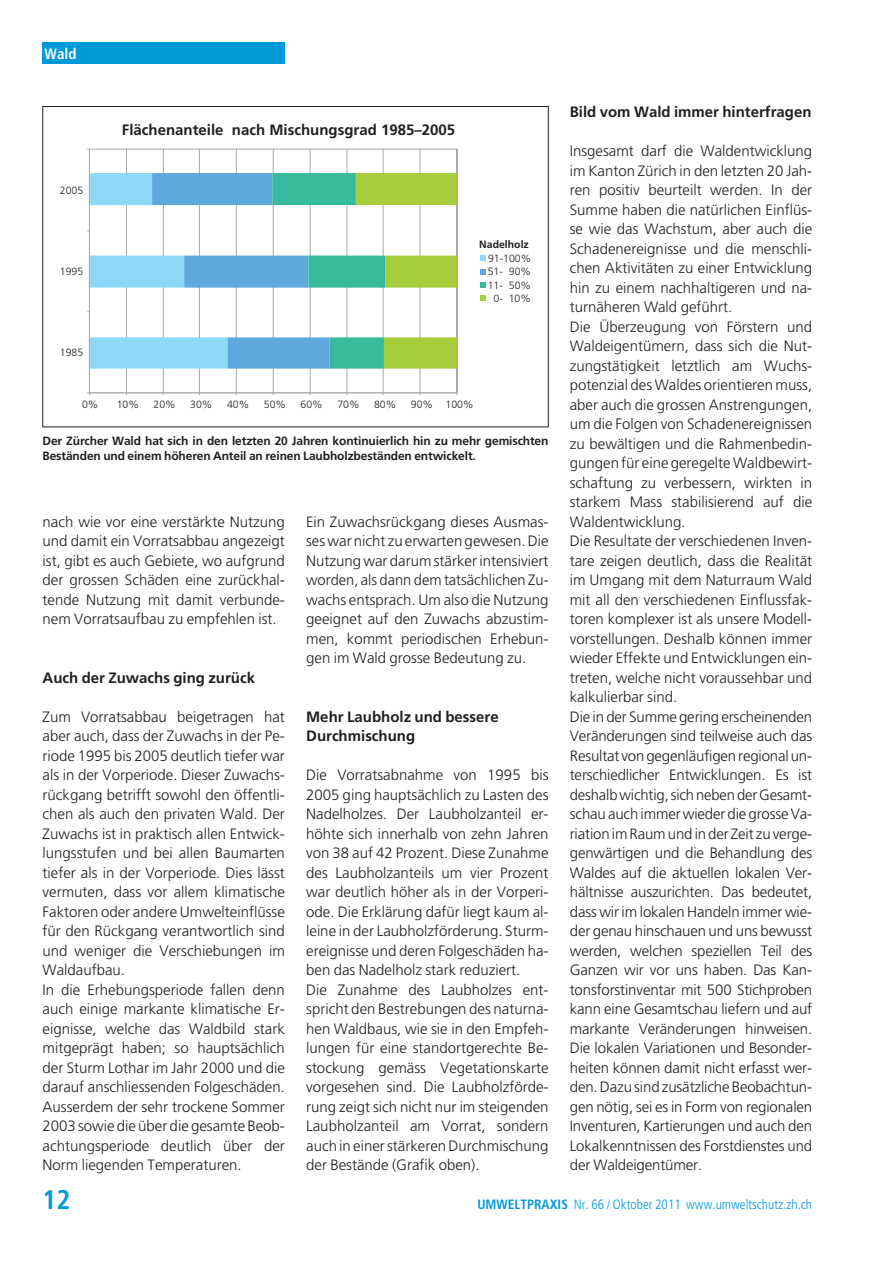
<style>
.page{position:relative;width:893px;height:1263px;background:#fff}
.page>*{position:absolute;margin:0;border:0;box-sizing:border-box;transform-origin:0 0}
.t1{font:700 condensed 27px "Frutiger LT Std";color:#0099d9}
.t2{font:300 15px/19.5px "Frutiger LT Std";color:#231f20}
.t3{font:700 15px/19.5px "Frutiger LT Std";color:#231f20}
.t4{font:700 condensed 15px "Frutiger LT Std";color:#fff}
.t5{font:300 condensed 13.5px "Frutiger LT Std";color:#0099d9}
.t6{font:700 12px/15px "Frutiger LT Std";letter-spacing:-.01em;color:#231f20}
.t7{font:300 10.5px/13.4px "Frutiger LT Std";color:#231f20;text-align:center}
.t8{font:700 10.5px "Frutiger LT Std";color:#231f20}
.s1{font-weight:700}
</style>
<div class="page">
<div style="left:43px;top:43px;width:242px;height:21px;background:#0099d9"></div>
<svg style="left:89px;top:148px;width:369px;height:246px"></svg>
<hr style="left:89px;top:392px;width:368px;height:1px;background:#a7a9ac">
<hr style="left:89px;top:149px;width:1px;height:244px;background:#a7a9ac">
<svg style="left:87px;top:173px;width:370px;height:196px"></svg>
<svg style="left:480px;top:256px;width:5px;height:5px"></svg>
<svg style="left:480px;top:269px;width:5px;height:5px"></svg>
<svg style="left:480px;top:282px;width:5px;height:6px"></svg>
<svg style="left:480px;top:296px;width:5px;height:5px"></svg>
<div style="left:43px;top:106px;width:506px;height:321px;border:1px solid #231f20"></div>
<p class="t4" style="left:45px;top:44px;width:33px">Wald</p>
<p class="t7" style="left:60px;top:184px;width:25px">2005</p>
<p class="t7" style="left:60px;top:265px;width:25px">1995</p>
<p class="t7" style="left:60px;top:346px;width:25px">1985</p>
<p class="t3" style="left:122px;top:120px;width:335px">Flächenanteile nach Mischungsgrad 1985–2005</p>
<p class="t8" style="left:479px;top:237px;width:51px">Nadelholz</p>
<p class="t7" style="left:488px;top:252px;width:45px">91-100%<br>51- 90%<br>11- 50%<br>0- 10%</p>
<p class="t7" style="left:82px;top:398px;width:18px">0%</p>
<p class="t7" style="left:117px;top:398px;width:24px">10%</p>
<p class="t7" style="left:154px;top:398px;width:24px">20%</p>
<p class="t7" style="left:190px;top:398px;width:24px">30%</p>
<p class="t7" style="left:227px;top:398px;width:24px">40%</p>
<p class="t7" style="left:264px;top:398px;width:24px">50%</p>
<p class="t7" style="left:301px;top:398px;width:24px">60%</p>
<p class="t7" style="left:337px;top:398px;width:24px">70%</p>
<p class="t7" style="left:374px;top:398px;width:24px">80%</p>
<p class="t7" style="left:411px;top:398px;width:64px">90% 100%</p>
<p class="t6" style="left:43px;top:433px;width:507px">Der Zürcher Wald hat sich in den letzten 20 Jahren kontinuierlich hin zu mehr gemischten<br>Beständen und einem höheren Anteil an reinen Laubholzbeständen entwickelt.</p>
<p class="t2" style="left:43px;top:513px;width:244px;text-align:justify">nach wie vor eine verstärkte Nutzung und damit ein Vorratsabbau angezeigt ist, gibt es auch Gebiete, wo aufgrund der grossen Schäden eine zurückhal&shy;tende Nutzung mit damit verbunde&shy;nem Vorratsaufbau zu empfehlen ist.</p>
<p class="t3" style="left:43px;top:667px;width:214px">Auch der Zuwachs ging zurück</p>
<p class="t2" style="left:43px;top:708px;width:244px">Zum Vorratsabbau beigetragen hat aber auch, dass der Zuwachs in der Pe&shy;riode 1995 bis 2005 deutlich tiefer war als in der Vorperiode. Dieser Zuwachs&shy;rückgang betrifft sowohl den öffentli&shy;chen als auch den privaten Wald. Der Zuwachs ist in praktisch allen Entwick&shy;lungsstufen und bei allen Baumarten tiefer als in der Vorperiode. Dies lässt vermuten, dass vor allem klimatische Faktoren oder andere Umwelteinflüsse für den Rückgang verantwortlich sind und weniger die Verschiebungen im Waldaufbau.<br>In die Erhebungsperiode fallen denn auch einige markante klimatische Er&shy;eignisse, welche das Waldbild stark mitgeprägt haben; so hauptsächlich der Sturm Lothar im Jahr 2000 und die darauf anschliessenden Folgeschäden.<br>Ausserdem der sehr trockene Sommer 2003 sowie die über die gesamte Beob&shy;achtungsperiode deutlich über der Norm liegenden Temperaturen.</p>
<p class="t2" style="left:306px;top:513px;width:244px;text-align:justify">Ein Zuwachsrückgang dieses Ausmas&shy;ses war nicht zu erwarten gewesen. Die Nutzung war darum stärker intensiviert worden, als dann dem tatsächlichen Zu&shy;wachs entsprach. Um also die Nutzung geeignet auf den Zuwachs abzustim&shy;men, kommt periodischen Erhebun&shy;gen im Wald grosse Bedeutung zu.</p>
<p class="t3" style="left:306px;top:706px;width:194px">Mehr Laubholz und bessere<br>Durchmischung</p>
<p class="t2" style="left:306px;top:766px;width:244px">Die Vorratsabnahme von 1995 bis 2005 ging hauptsächlich zu Lasten des Nadelholzes. Der Laubholzanteil er&shy;höhte sich innerhalb von zehn Jahren von 38 auf 42 Prozent. Diese Zunahme des Laubholzanteils um vier Prozent war deutlich höher als in der Vorperi&shy;ode. Die Erklärung dafür liegt kaum al&shy;leine in der Laubholzförderung. Sturm&shy;ereignisse und deren Folgeschäden ha&shy;ben das Nadelholz stark reduziert.<br>Die Zunahme des Laubholzes ent&shy;spricht den Bestrebungen des naturna&shy;hen Waldbaus, wie sie in den Empfeh&shy;lungen für eine standortgerechte Be&shy;stockung gemäss Vegetationskarte vorgesehen sind. Die Laubholzförde&shy;rung zeigt sich nicht nur im steigenden Laubholzanteil am Vorrat, sondern auch in einer stärkeren Durchmischung der Bestände (Grafik oben).</p>
<p class="t3" style="left:570px;top:102px;width:243px">Bild vom Wald immer hinterfragen</p>
<p class="t2" style="left:570px;top:142px;width:244px">Insgesamt darf die Waldentwicklung im Kanton Zürich in den letzten 20 Jah&shy;ren positiv beurteilt werden. In der Summe haben die natürlichen Einflüs&shy;se wie das Wachstum, aber auch die Schadenereignisse und die menschli&shy;chen Aktivitäten zu einer Entwicklung hin zu einem nachhaltigeren und na&shy;turnäheren Wald geführt.<br>Die Überzeugung von Förstern und Waldeigentümern, dass sich die Nut&shy;zungstätigkeit letztlich am Wuchs - potenzial des Waldes orientieren muss, aber auch die grossen Anstrengungen, um die Folgen von Schadenereignissen zu bewältigen und die Rahmenbedin&shy;gungen für eine geregelte Waldbewirt&shy;schaftung zu verbessern, wirkten in starkem Mass stabilisierend auf die Waldentwicklung.<br>Die Resultate der verschiedenen Inven&shy;tare zeigen deutlich, dass die Realität im Umgang mit dem Naturraum Wald mit all den verschiedenen Einflussfak&shy;toren komplexer ist als unsere Modell&shy;vorstellungen. Deshalb können immer wieder Effekte und Entwicklungen ein&shy;treten, welche nicht voraussehbar und kalkulierbar sind.<br>Die in der Summe gering erscheinenden Veränderungen sind teilweise auch das Resultat von gegenläufigen regional un&shy;terschiedlicher Entwicklungen. Es ist deshalb wichtig, sich neben der Gesamt&shy;schau auch immer wieder die grosse Va&shy;riation im Raum und in der Zeit zu verge&shy;genwärtigen und die Behandlung des Waldes auf die aktuellen lokalen Ver&shy;hältnisse auszurichten. Das bedeutet, dass wir im lokalen Handeln immer wie&shy;der genau hinschauen und uns bewusst werden, welchen speziellen Teil des Ganzen wir vor uns haben. Das Kan&shy;tonsforstinventar mit 500 Stichproben kann eine Gesamtschau liefern und auf markante Veränderungen hinweisen.<br>Die lokalen Variationen und Besonder&shy;heiten können damit nicht erfasst wer&shy;den. Dazu sind zusätzliche Beobachtun&shy;gen nötig, sei es in Form von regionalen Inventuren, Kartierungen und auch den Lokalkenntnissen des Forstdienstes und der Wald eigentümer.</p>
<h1 class="t1" style="left:43px;top:1183px;width:30px">12</h1>
<p class="t5" style="left:477px;top:1196px;width:336px"><span class="s1">UMWELTPRAXIS</span> Nr. 66 / Oktober 2011 www.umweltschutz.zh.ch</p>
</div>
